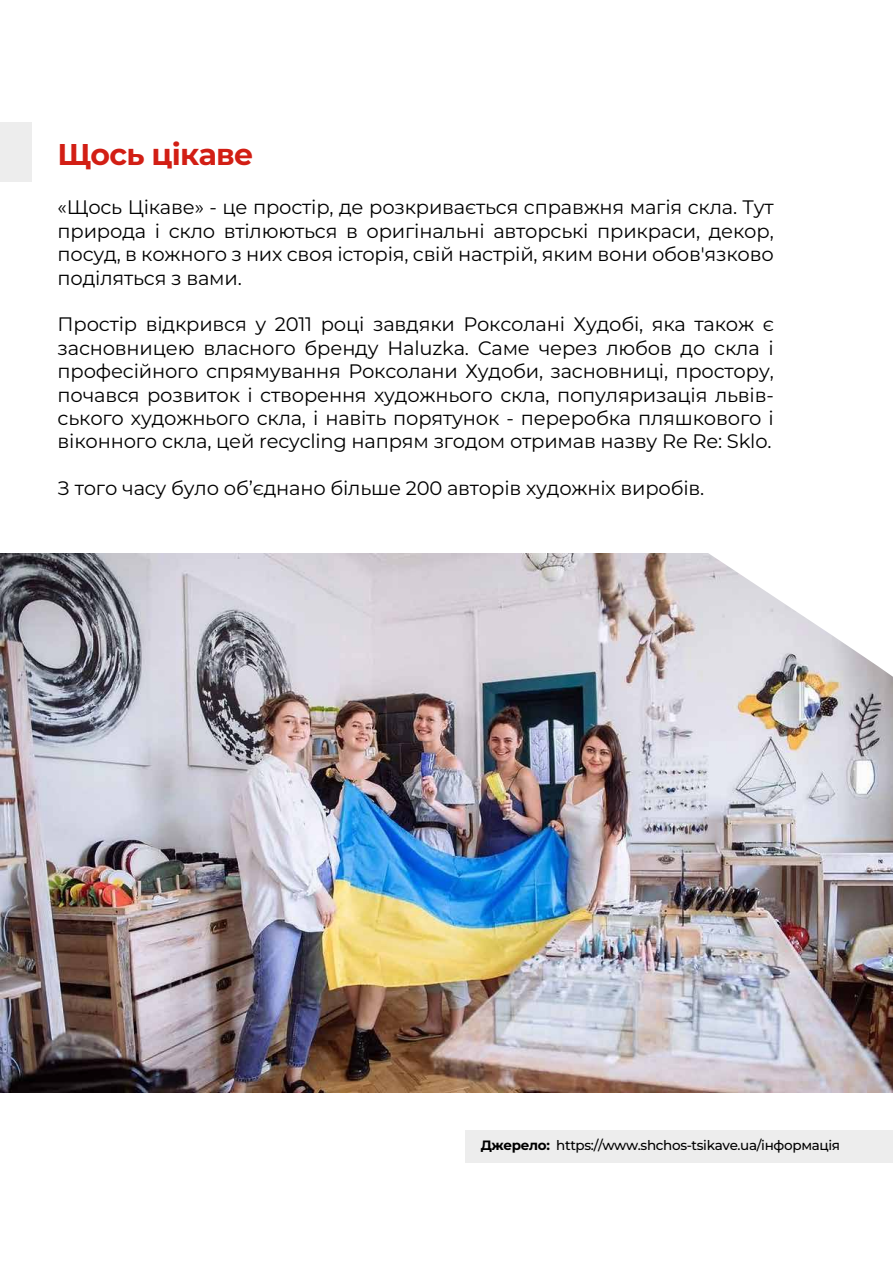
<style>
.page{position:relative;width:893px;height:1263px;background:#fff}
.page>*{position:absolute;margin:0;border:0;box-sizing:border-box;transform-origin:0 0}
.t1{font:700 30px "Montserrat";letter-spacing:-.025em;color:#d21e14}
.t2{font:19.5px/23.4px "Montserrat";letter-spacing:-.01em;color:#000;text-align:justify}
.t3{font:500 13.5px "Montserrat";letter-spacing:-.025em;color:#000}
.s1{font-weight:700}
</style>
<div class="page">
<div style="left:0;top:123px;width:31px;height:59px;background:#ededed"></div>
<div style="left:466px;top:1130px;width:427px;height:32px;background:#ededed"></div>
<img style="left:0;top:553px;width:893px;height:539px">
<svg style="left:701px;top:553px;width:192px;height:127px"></svg>
<h1 class="t1" style="left:57px;top:134px;width:198px">Щось цікаве</h1>
<p class="t2" style="left:58px;top:195px;width:718px">«Щось Цікаве» - це простір, де розкривається справжня магія скла. Тут природа і скло втілюються в оригінальні авторські прикраси, декор, посуд, в кожного з них своя історія, свій настрій, яким вони обов'язково поділяться з вами.</p>
<p class="t2" style="left:58px;top:312px;width:718px">Простір відкрився у 2011 році завдяки Роксолані Худобі, яка також є засновницею власного бренду Haluzkа. Саме через любов до скла і професійного спрямування Роксолани Худоби, засновниці, простору, почався розвиток і створення художнього скла, популяризація львів&shy;ського художнього скла, і навіть порятунок - переробка пляшкового і віконного скла, цей recycling напрям згодом отримав назву Re Re: Sklo.</p>
<p class="t2" style="left:58px;top:476px;width:648px">З того часу було обʼєднано більше 200 авторів художніх виробів.</p>
<p class="t3" style="left:481px;top:1136px;width:361px"><span class="s1">Джерело:</span> https://www.shchos-tsikave.ua/інформація</p>
</div>
